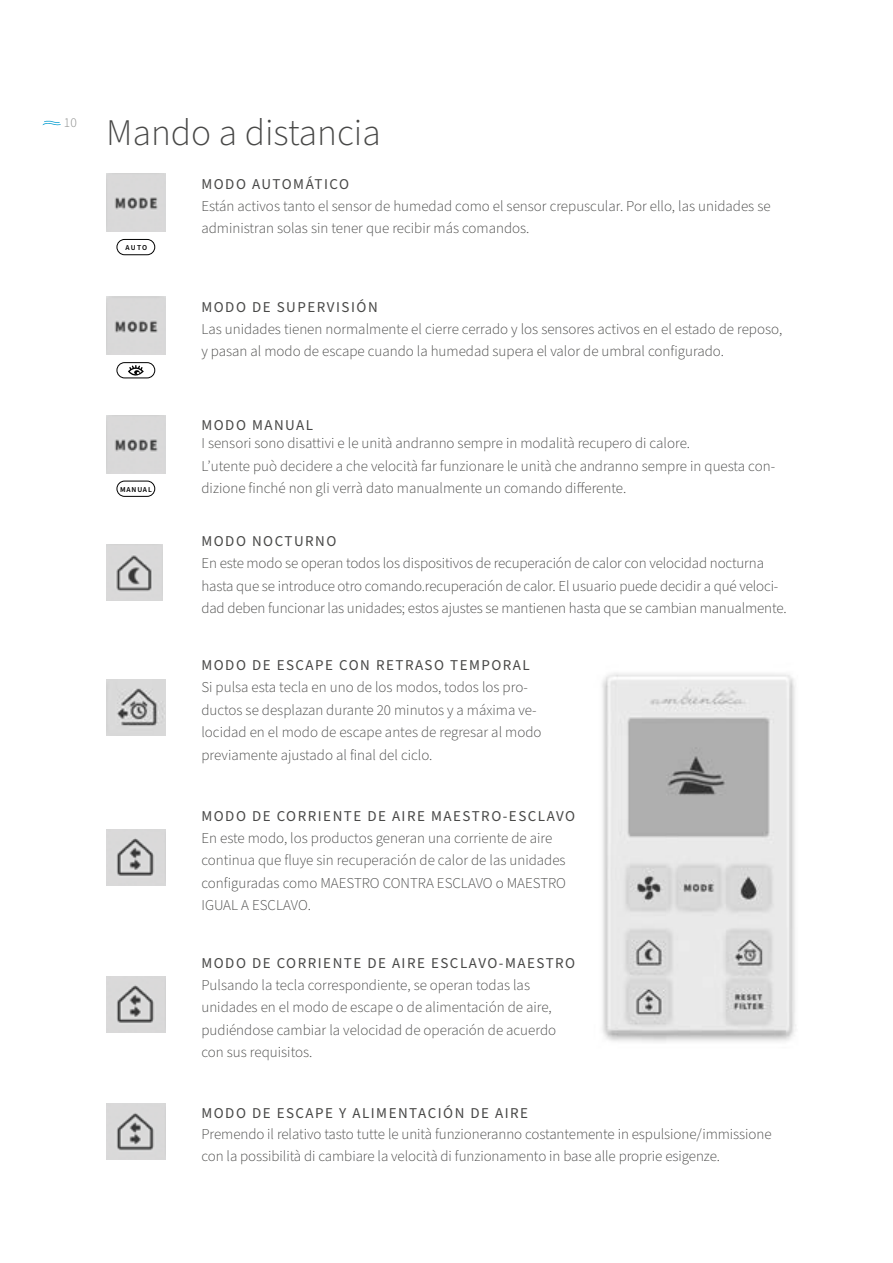
<style>
.page{position:relative;width:893px;height:1263px;background:#fff}
.page>*{position:absolute;margin:0;border:0;box-sizing:border-box;transform-origin:0 0}
.t1{font:300 37.5px "Source Sans Pro";color:#484847}
.t2{font:300 15px/22.5px "Source Sans Pro";color:#484847}
.t3{font:15px "Source Sans Pro";letter-spacing:.1em;color:#484847}
.t4{font:300 13.5px "Source Sans Pro";color:#878887}
.t5{font:600 7.5px "Source Sans Pro";letter-spacing:.11em;color:#000}
</style>
<div class="page">
<svg style="left:43px;top:121px;width:18px;height:4px"></svg>
<img style="left:602px;top:673px;width:194px;height:369px">
<img style="left:106px;top:173px;width:59px;height:59px">
<div style="left:117px;top:239px;width:38px;height:16px;border:1px solid #000;border-radius:8px"></div>
<img style="left:106px;top:544px;width:56px;height:56px">
<img style="left:107px;top:679px;width:59px;height:56px">
<img style="left:106px;top:830px;width:59px;height:56px">
<div style="left:117px;top:362px;width:38px;height:16px;border:1px solid #000;border-radius:8px"></div>
<svg style="left:127px;top:365px;width:17px;height:14px"></svg>
<img style="left:106px;top:297px;width:59px;height:58px">
<div style="left:117px;top:481px;width:38px;height:16px;border:1px solid #000;border-radius:8px"></div>
<img style="left:106px;top:415px;width:59px;height:58px">
<img style="left:106px;top:976px;width:59px;height:57px">
<img style="left:106px;top:1104px;width:59px;height:56px">
<p class="t4" style="left:64px;top:114px;width:14px">10</p>
<h1 class="t1" style="left:106px;top:107px;width:276px">Mando a distancia</h1>
<p class="t3" style="left:201px;top:174px;width:149px">MODO AUTOMÁTICO</p>
<p class="t5" style="left:126px;top:242px;width:23px">AUTO</p>
<p class="t5" style="left:120px;top:484px;width:33px">MANUAL</p>
<p class="t2" style="left:201px;top:195px;width:571px">Están activos tanto el sensor de humedad como el sensor crepuscular. Por ello, las unidades se administran solas sin tener que recibir más comandos.</p>
<p class="t3" style="left:201px;top:297px;width:178px">MODO DE SUPERVISIÓN</p>
<p class="t2" style="left:201px;top:318px;width:582px">Las unidades tienen normalmente el cierre cerrado y los sensores activos en el estado de reposo, y pasan al modo de escape cuando la humedad supera el valor de umbral configurado.</p>
<p class="t3" style="left:201px;top:415px;width:113px">MODO MANUAL</p>
<p class="t2" style="left:201px;top:432px;width:575px">I sensori sono disattivi e le unità andranno sempre in modalità recupero di calore.<br>L’utente può decidere a che velocità far funzionare le unità che andranno sempre in questa con&shy;dizione finché non gli verrà dato manualmente un comando differente.</p>
<p class="t3" style="left:201px;top:531px;width:136px">MODO NOCTURNO</p>
<p class="t2" style="left:201px;top:552px;width:587px">En este modo se operan todos los dispositivos de recuperación de calor con velocidad nocturna hasta que se introduce otro comando.recuperación de calor. El usuario puede decidir a qué veloci&shy;dad deben funcionar las unidades; estos ajustes se mantienen hasta que se cambian manualmente.</p>
<p class="t3" style="left:201px;top:655px;width:330px">MODO DE ESCAPE CON RETRASO TEMPORAL</p>
<p class="t2" style="left:201px;top:676px;width:342px">Si pulsa esta tecla en uno de los modos, todos los pro&shy;ductos se desplazan durante 20 minutos y a máxima ve&shy;locidad en el modo de escape antes de regresar al modo previamente ajustado al final del ciclo.</p>
<p class="t3" style="left:201px;top:806px;width:375px">MODO DE CORRIENTE DE AIRE MAESTRO-ESCLAVO</p>
<p class="t2" style="left:201px;top:827px;width:366px">En este modo, los productos generan una corriente de aire continua que fluye sin recuperación de calor de las unidades configuradas como MAESTRO CONTRA ESCLAVO o MAESTRO IGUAL A ESCLAVO.</p>
<p class="t3" style="left:201px;top:952px;width:375px">MODO DE CORRIENTE DE AIRE ESCLAVO-MAESTRO</p>
<p class="t2" style="left:201px;top:974px;width:356px">Pulsando la tecla correspondiente, se operan todas las unidades en el modo de escape o de alimentación de aire, pudiéndose cambiar la velocidad de operación de acuerdo con sus requisitos.</p>
<p class="t3" style="left:201px;top:1103px;width:328px">MODO DE ESCAPE Y ALIMENTACIÓN DE AIRE</p>
<p class="t2" style="left:201px;top:1123px;width:572px">Premendo il relativo tasto tutte le unità funzioneranno costantemente in espulsione/immissione con la possibilità di cambiare la velocità di funzionamento in base alle proprie esigenze.</p>
</div>
